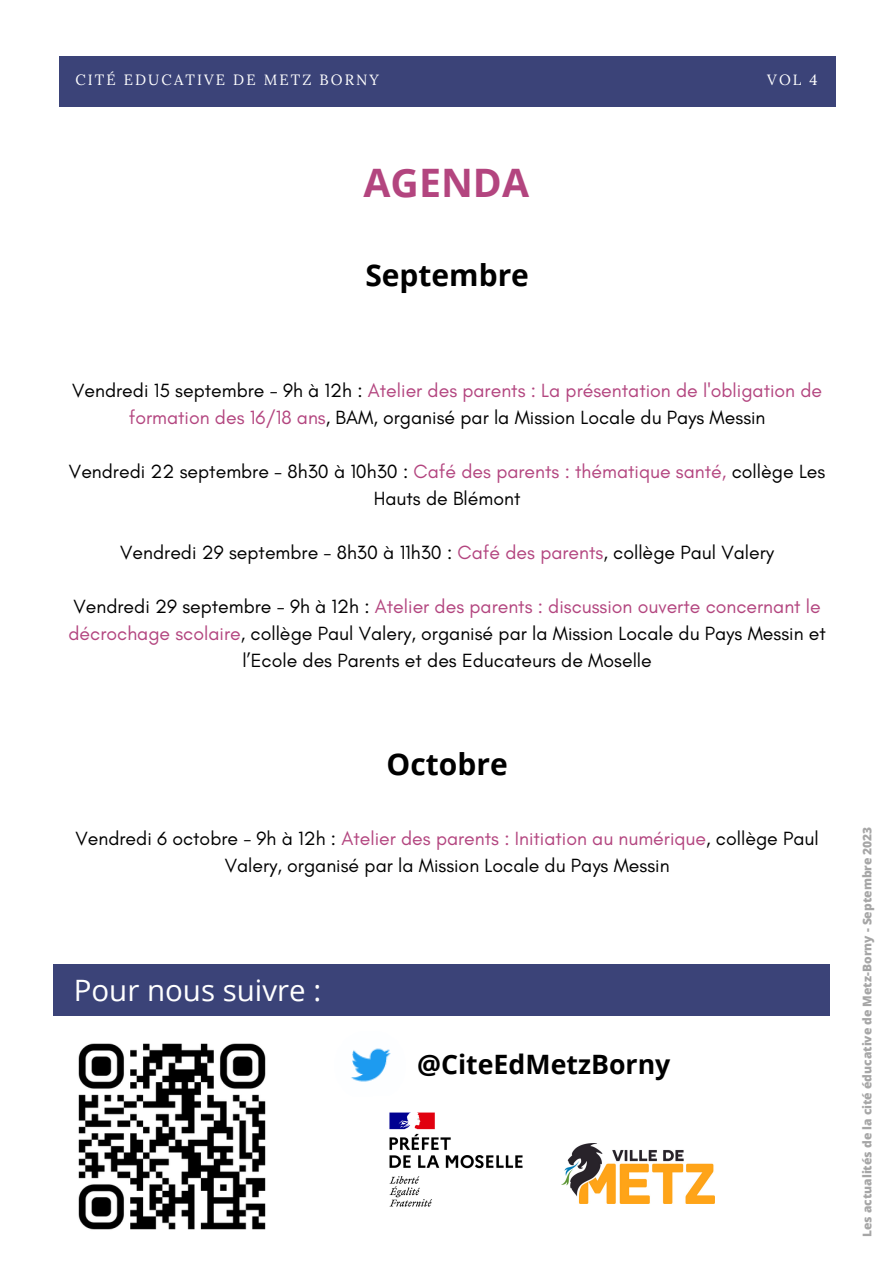
<style>
.page{position:relative;width:893px;height:1264px;background:#fff}
.page>*{position:absolute;margin:0;border:0;box-sizing:border-box;transform-origin:0 0}
.t1{font:700 39.3px "Open Sans";color:#b3457f}
.t2{font:700 30px "Open Sans";color:#000}
.t3{font:29.4px "Open Sans";color:#fff}
.t4{font:700 26.7px "Open Sans";color:#000}
.t5{font:19.5px/27px "Glacial Indifference";color:#000;text-align:center}
.t6{font:14.85px "Lora";letter-spacing:.14em;color:#fff}
.t7{font:800 12px "Open Sans";color:#a6a6a6}
.s1{color:#b3457f}
</style>
<div class="page">
<div style="left:59px;top:56px;width:776px;height:51px;background:#3b4378"></div>
<div style="left:53px;top:964px;width:776px;height:51px;background:#3b4378"></div>
<img style="left:351px;top:1048px;width:40px;height:34px">
<img style="left:561px;top:1143px;width:153px;height:60px">
<img style="left:78px;top:1043px;width:188px;height:187px">
<img style="left:389px;top:1112px;width:134px;height:95px">
<p class="t6" style="left:75px;top:70px;width:305px">CITÉ EDUCATIVE DE METZ BORNY</p>
<p class="t6" style="left:767px;top:70px;width:52px">VOL 4</p>
<p class="t1" style="left:363px;top:155px;width:167px">AGENDA</p>
<p class="t2" style="left:365px;top:254px;width:165px">Septembre</p>
<p class="t5" style="left:72px;top:376px;width:751px">Vendredi 15 septembre - 9h à 12h : <span class="s1">Atelier des parents : La présentation de l'obligation de formation des 16/18 ans</span>, BAM, organisé par la Mission Locale du Pays Messin</p>
<p class="t5" style="left:69px;top:457px;width:758px">Vendredi 22 septembre - 8h30 à 10h30 : <span class="s1">Café des parents : thématique santé,</span> collège Les<br>Hauts de Blémont</p>
<p class="t5" style="left:120px;top:538px;width:655px">Vendredi 29 septembre - 8h30 à 11h30 : <span class="s1">Café des parents</span>, collège Paul Valery</p>
<p class="t5" style="left:68px;top:592px;width:759px">Vendredi 29 septembre - 9h à 12h : <span class="s1">Atelier des parents : discussion ouverte concernant le décrochage scolaire</span>, collège Paul Valery, organisé par la Mission Locale du Pays Messin et l’Ecole des Parents et des Educateurs de Moselle</p>
<p class="t2" style="left:386px;top:742px;width:123px">Octobre</p>
<p class="t5" style="left:75px;top:825px;width:744px">Vendredi 6 octobre - 9h à 12h : <span class="s1">Atelier des parents : Initiation au numérique</span>, collège Paul<br>Valery, organisé par la Mission Locale du Pays Messin</p>
<p class="t3" style="left:74px;top:969px;width:249px">Pour nous suivre :</p>
<p class="t4" style="left:417px;top:1045px;width:255px">@CiteEdMetzBorny</p>
<p class="t7" style="left:858px;top:1237px;width:412px;rotate:-90deg">Les actualités de la cité éducative de Metz-Borny - Septembre 2023</p>
</div>
